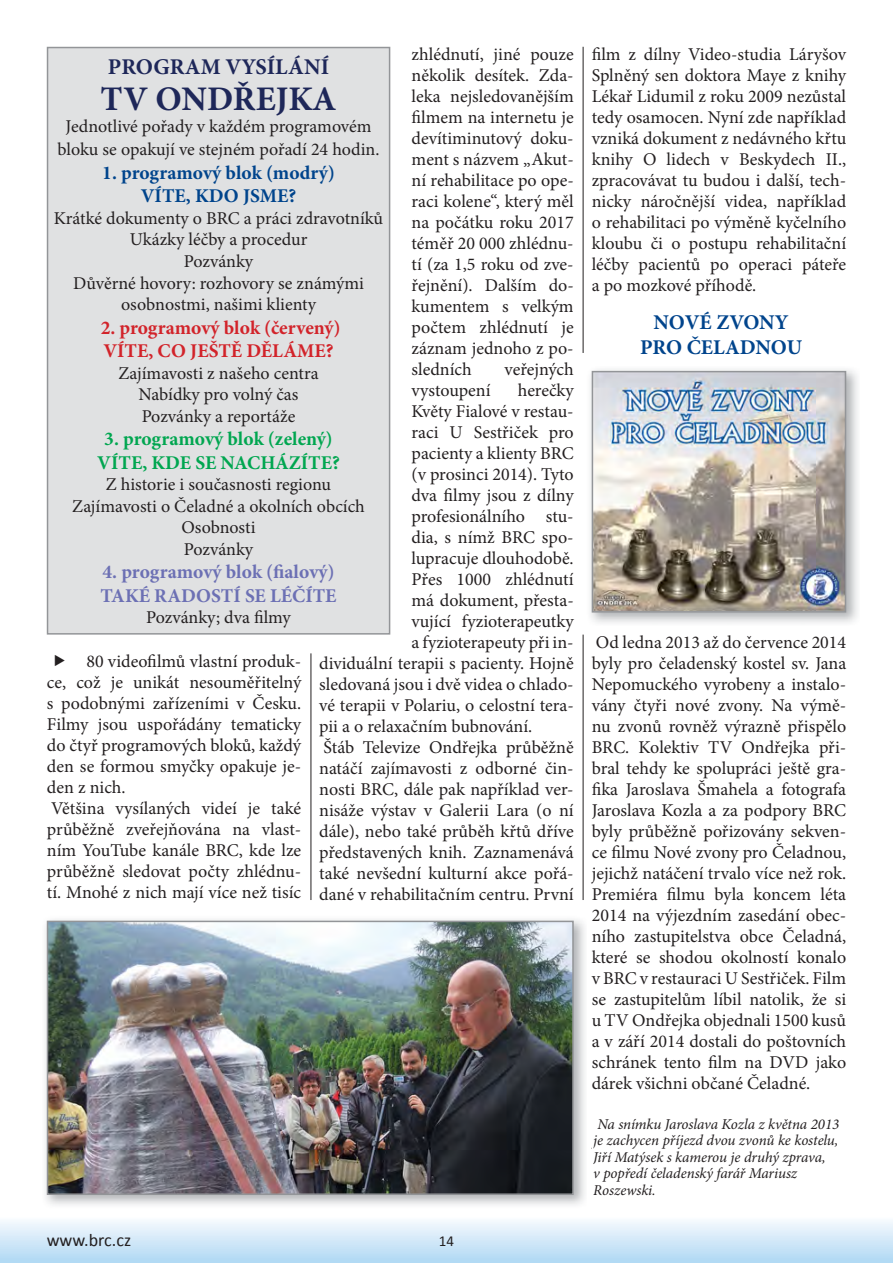
<style>
.page{position:relative;width:893px;height:1263px;background:#fff}
.page>*{position:absolute;margin:0;border:0;box-sizing:border-box;transform-origin:0 0}
.t1{font:700 34.5px "Minion Pro";color:#1e2759}
.t2{font:700 22.5px "Minion Pro";color:#1e2759}
.t3{font:700 21px/25.2px "Minion Pro";letter-spacing:-.005em;color:#00448c;text-align:center}
.t4{font:700 19.5px/23.4px "Minion Pro";color:#d2232a}
.t5{font:700 19.5px/23.4px "Minion Pro";color:#00a650;text-align:center}
.t6{font:700 19.5px/23.4px "Minion Pro";color:#6c70b4}
.t7{font:700 19.5px/23.4px "Minion Pro";color:#00448c;text-align:center}
.t8{font:18px/21px "Minion Pro";color:#231f20;text-align:center}
.t9{font:18px "Calibri";color:#231f20}
.t10{font:italic 15px/16.5px "Minion Pro";letter-spacing:-.01em;color:#231f20}
</style>
<div class="page">
<div style="left:0;top:1216px;width:893px;height:47px;background:linear-gradient(to bottom,#fcfcfe,#aed7f3)"></div>
<img style="left:45px;top:919px;width:540px;height:286px">
<img style="left:50px;top:924px;width:521px;height:268px">
<div style="left:47px;top:921px;width:527px;height:274px;border:2px solid #939598"></div>
<img style="left:590px;top:369px;width:268px;height:254px">
<img style="left:595px;top:374px;width:248px;height:236px">
<div style="left:592px;top:371px;width:254px;height:242px;border:2px solid #939598"></div>
<div style="left:48px;top:48px;width:342px;height:586px;background:#e0e1e2"></div>
<div style="left:47px;top:47px;width:343px;height:588px;border:2px solid #939598"></div>
<hr style="left:583px;top:47px;width:1px;height:306px;background:#231f20">
<hr style="left:583px;top:635px;width:1px;height:265px;background:#231f20">
<hr style="left:311px;top:653px;width:1px;height:247px;background:#231f20">
<svg style="left:440px;top:1236px;width:14px;height:10px"></svg>
<p class="t8" style="left:412px;top:45px;width:164px;text-align:justify">zhlédnutí, jiné pouze několik desítek. Zda&shy;leka nejsledovanějším filmem na internetu je devítiminutový doku&shy;ment s názvem „Akut&shy;ní rehabilitace po ope&shy;raci kolene“, který měl na počátku roku 2017 téměř 20 000 zhlédnu&shy;tí (za 1,5 roku od zve&shy;řejnění). Dalším do&shy;kumentem s velkým počtem zhlédnutí je záznam jednoho z po&shy;sledních</p>
<p class="t2" style="left:108px;top:58px;width:223px">PROGRAM VYSÍLÁNÍ</p>
<h1 class="t1" style="left:100px;top:86px;width:238px">TV ONDŘEJKA</h1>
<p class="t8" style="left:58px;top:116px;width:323px;line-height:23.4px">Jednotlivé pořady v každém programovém bloku se opakují ve stejném pořadí 24 hodin.</p>
<p class="t7" style="left:102px;top:162px;width:234px">1. programový blok (modrý)<br>VÍTE, KDO JSME?</p>
<p class="t8" style="left:54px;top:209px;width:331px;line-height:21.6px">Krátké dokumenty o BRC a práci zdravotníků<br>Ukázky léčby a procedur<br>Pozvánky<br>Důvěrné hovory: rozhovory se známými osobnostmi, našimi klienty</p>
<p class="t4" style="left:101px;top:317px;width:241px">2. programový blok (červený)<br>VÍTE, CO JEŠTĚ DĚLÁME?</p>
<p class="t8" style="left:118px;top:364px;width:202px;line-height:21.6px">Zajímavosti z našeho centra<br>Nabídky pro volný čas<br>Pozvánky a reportáže</p>
<p class="t5" style="left:97px;top:429px;width:244px">3. programový blok (zelený)<br>VÍTE, KDE SE NACHÁZÍTE?</p>
<p class="t8" style="left:72px;top:475px;width:294px;line-height:21.6px">Z historie i současnosti regionu<br>Zajímavosti o Čeladné a okolních obcích<br>Osobnosti<br>Pozvánky</p>
<p class="t6" style="left:100px;top:562px;width:238px">4. programový blok (fialový)<br>TAKÉ RADOSTÍ SE LÉČÍTE</p>
<p class="t8" style="left:146px;top:609px;width:146px">Pozvánky; dva filmy</p>
<p class="t8" style="left:504px;top:360px;width:71px">veřejných</p>
<p class="t8" style="left:412px;top:381px;width:80px">vystoupení</p>
<p class="t8" style="left:518px;top:381px;width:57px">herečky</p>
<p class="t8" style="left:412px;top:402px;width:164px">Květy Fialové v restau-</p>
<p class="t8" style="left:412px;top:423px;width:164px">raci U Sestřiček pro</p>
<p class="t8" style="left:412px;top:444px;width:164px">pacienty a klienty BRC</p>
<p class="t8" style="left:412px;top:465px;width:164px">(v prosinci 2014). Tyto</p>
<p class="t8" style="left:412px;top:486px;width:164px">dva filmy jsou z dílny</p>
<p class="t8" style="left:412px;top:507px;width:164px">profesionálního stu-</p>
<p class="t8" style="left:412px;top:528px;width:164px">dia, s nímž BRC spo-</p>
<p class="t8" style="left:412px;top:549px;width:164px">lupracuje dlouhodobě.</p>
<p class="t8" style="left:412px;top:570px;width:164px">Přes 1000 zhlédnutí</p>
<p class="t8" style="left:412px;top:591px;width:164px">má dokument, přesta-</p>
<p class="t8" style="left:412px;top:612px;width:164px">vující fyzioterapeutky</p>
<p class="t8" style="left:412px;top:633px;width:164px">a fyzioterapeuty při in-</p>
<p class="t8" style="left:319px;top:654px;width:256px">dividuální terapii s pacienty. Hojně</p>
<p class="t8" style="left:319px;top:675px;width:256px">sledovaná jsou i dvě videa o chlado-</p>
<p class="t8" style="left:319px;top:696px;width:256px">vé terapii v Polariu, o celostní tera-</p>
<p class="t8" style="left:319px;top:717px;width:214px">pii a o relaxačním bubnování.</p>
<p class="t8" style="left:323px;top:738px;width:252px">Štáb Televize Ondřejka průběžně</p>
<p class="t8" style="left:319px;top:759px;width:256px">natáčí zajímavosti z odborné čin-</p>
<p class="t8" style="left:319px;top:780px;width:256px">nosti BRC, dále pak například ver-</p>
<p class="t8" style="left:319px;top:801px;width:256px">nisáže výstav v Galerii Lara (o ní</p>
<p class="t8" style="left:319px;top:822px;width:256px">dále), nebo také průběh křtů dříve</p>
<p class="t8" style="left:319px;top:843px;width:256px">představených knih. Zaznamenává</p>
<p class="t8" style="left:319px;top:864px;width:256px">také nevšední kulturní akce pořá-</p>
<p class="t8" style="left:319px;top:885px;width:256px">dané v rehabilitačním centru. První</p>
<p class="t8" style="left:47px;top:653px;width:256px;text-align:left;text-indent:39px">80 videofilmů vlastní produk&shy;ce, což je unikát nesouměřitelný s podobnými zařízeními v Česku.<br>Filmy jsou uspořádány tematicky do čtyř programových bloků, každý den se formou smyčky opakuje je&shy;den z nich.<br>Většina vysílaných videí je také průběžně zveřejňována na vlast&shy;ním YouTube kanále BRC, kde lze průběžně sledovat počty zhlédnu&shy;tí. Mnohé z nich mají více než tisíc</p>
<p class="t9" style="left:47px;top:1232px;width:86px">www.brc.cz</p>
<p class="t8" style="left:592px;top:45px;width:256px;text-align:justify">film z dílny Video-studia Láryšov Splněný sen doktora Maye z knihy Lékař Lidumil z roku 2009 nezůstal tedy osamocen. Nyní zde například vzniká dokument z nedávného křtu knihy O lidech v Beskydech II., zpracovávat tu budou i další, tech&shy;nicky náročnější videa, například o rehabilitaci po výměně kyčelního kloubu či o postupu rehabilitační léčby pacientů po operaci páteře a po mozkové příhodě.</p>
<p class="t3" style="left:640px;top:311px;width:164px">NOVÉ ZVONY<br>PRO ČELADNOU</p>
<p class="t8" style="left:592px;top:633px;width:256px;text-align:justify">Od ledna 2013 až do července 2014 byly pro čeladenský kostel sv. Jana Nepomuckého vyrobeny a instalo&shy;vány čtyři nové zvony. Na výmě&shy;nu zvonů rovněž výrazně přispělo BRC. Kolektiv TV Ondřejka při&shy;bral tehdy ke spolupráci ještě gra&shy;fika Jaroslava Šmahela a fotografa Jaroslava Kozla a za podpory BRC byly průběžně pořizovány sekven&shy;ce filmu Nové zvony pro Čeladnou, jejichž natáčení trvalo více než rok.<br>Premiéra filmu byla koncem léta 2014 na výjezdním zasedání obec&shy;ního zastupitelstva obce Čeladná, které se shodou okolností konalo v BRC v restauraci U Sestřiček. Film se zastupitelům líbil natolik, že si u TV Ondřejka objednali 1500 kusů a v září 2014 dostali do poštovních schránek tento film na DVD jako dárek všichni občané Čeladné.</p>
<p class="t10" style="left:593px;top:1117px;width:248px">Na snímku Jaroslava Kozla z května 2013 je zachycen příjezd dvou zvonů ke kostelu, Jiří Matýsek s kamerou je druhý zprava,<br>v popředí čeladenský farář Mariusz Roszewski.</p>
</div>
